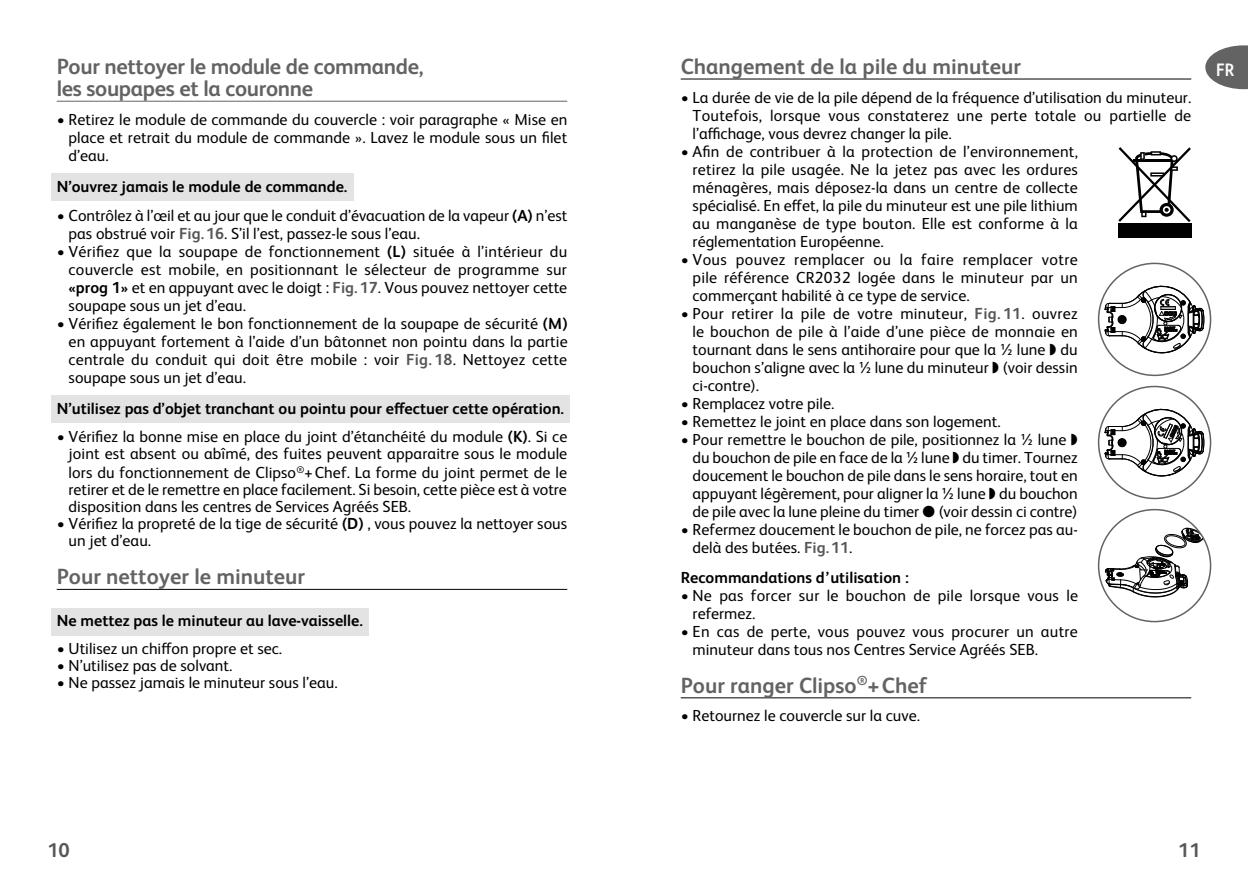
<style>
.page{position:relative;width:1248px;height:885px;background:#fff}
.page>*{position:absolute;margin:0;border:0;box-sizing:border-box;transform-origin:0 0}
.t1{font:700 22px/22px "FS Albert Pro";color:#646363}
.t2{font:700 20px "FS Albert";color:#575756}
.t3{font:700 18px "FS Albert";color:#fff;scale:.9 1}
.t4{font:16px/18px "FS Albert Pro";color:#000;text-align:justify}
.t5{font:700 16px "FS Albert Pro";color:#000}
.t6{font:700 16px "FS Albert";color:#000}
.s1{font-family:"FS Albert";font-weight:700}
.s2{font-family:"FS Albert";font-weight:700;color:#575756}
.s3{font-family:"FS Albert"}
</style>
<div class="page">
<hr style="left:680px;top:78px;width:511px;height:1px;background:#000">
<hr style="left:680px;top:697px;width:511px;height:1px;background:#000">
<svg style="left:1205px;top:45px;width:42px;height:44px"></svg>
<hr style="left:57px;top:101px;width:510px;height:1px;background:#646363">
<div style="left:51px;top:174px;width:302px;height:27px;background:#e3e3e3"></div>
<div style="left:51px;top:395px;width:518px;height:28px;background:#e3e3e3"></div>
<hr style="left:57px;top:589px;width:510px;height:1px;background:#000">
<div style="left:51px;top:608px;width:317px;height:27px;background:#e3e3e3"></div>
<svg style="left:1118px;top:147px;width:72px;height:75px"></svg>
<div style="left:1117px;top:224px;width:74px;height:14px;background:#000"></div>
<svg style="left:1104px;top:281px;width:99px;height:76px"></svg>
<div style="left:1097px;top:262px;width:114px;height:114px;border:2px solid #646363;border-radius:50%"></div>
<svg style="left:1104px;top:404px;width:99px;height:76px"></svg>
<div style="left:1097px;top:386px;width:114px;height:113px;border:2px solid #646363;border-radius:50%"></div>
<svg style="left:1104px;top:527px;width:99px;height:71px"></svg>
<div style="left:1097px;top:509px;width:114px;height:113px;border:2px solid #646363;border-radius:50%"></div>
<h1 class="t1" style="left:57px;top:54px;width:368px">Pour nettoyer le module de commande, les soupapes et la couronne</h1>
<p class="t4" style="left:69px;top:109px;width:500px;text-indent:-12px">• Retirez le module de commande du couvercle : voir paragraphe « Mise en place et retrait du module de commande ». Lavez le module sous un filet d’eau.</p>
<p class="t5" style="left:57px;top:175px;width:292px">N’ouvrez jamais le module de commande.</p>
<p class="t4" style="left:69px;top:205px;width:500px;text-indent:-12px">• Contrôlez à l’œil et au jour que le conduit d’évacuation de la vapeur <span class="s1">(A)</span> n’est pas obstrué voir <span class="s2">Fig.16</span>. S’il l’est, passez-le sous l’eau.</p>
<p class="t4" style="left:69px;top:241px;width:500px;text-indent:-12px">• Vérifiez que la soupape de fonctionnement <span class="s1">(L)</span> située à l’intérieur du couvercle est mobile, en positionnant le sélecteur de programme sur <span class="s1">«prog 1»</span> et en appuyant avec le doigt : <span class="s2">Fig.17</span>. Vous pouvez nettoyer cette soupape sous un jet d’eau.</p>
<p class="t4" style="left:69px;top:313px;width:500px;text-indent:-12px">• Vérifiez également le bon fonctionnement de la soupape de sécurité <span class="s1">(M) </span>en appuyant fortement à l’aide d’un bâtonnet non pointu dans la partie centrale du conduit qui doit être mobile : voir <span class="s2">Fig. 18</span>. Nettoyez cette soupape sous un jet d’eau.</p>
<p class="t5" style="left:57px;top:397px;width:509px">N’utilisez pas d’objet tranchant ou pointu pour effectuer cette opération.</p>
<p class="t4" style="left:57px;top:427px;width:512px;line-height:17px;text-align:right">• Vérifiez la bonne mise en place du joint d’étanchéité du module <span class="s1">(K)</span>. Si ce joint est absent ou abîmé, des fuites peuvent apparaitre sous le module</p>
<p class="t4" style="left:69px;top:463px;width:500px;line-height:17px">lors du fonctionnement de <span class="s3">Clipso</span><sup>®</sup><span class="s3">+Chef</span>. La forme du joint permet de le retirer et de le remettre en place facilement. Si besoin, cette pièce est à votre disposition dans les centres de Services Agréés SEB.</p>
<p class="t4" style="left:69px;top:514px;width:500px;line-height:17px;text-indent:-12px">• Vérifiez la propreté de la tige de sécurité <span class="s1">(D)</span> , vous pouvez la nettoyer sous un jet d’eau.</p>
<h1 class="t1" style="left:57px;top:564px;width:250px">Pour nettoyer le minuteur</h1>
<p class="t5" style="left:57px;top:609px;width:308px">Ne mettez pas le minuteur au lave-vaisselle.</p>
<p class="t4" style="left:57px;top:638px;width:227px">• Utilisez un chiffon propre et sec.</p>
<p class="t4" style="left:57px;top:655px;width:177px">• N’utilisez pas de solvant.</p>
<p class="t4" style="left:57px;top:672px;width:282px">• Ne passez jamais le minuteur sous l’eau.</p>
<p class="t2" style="left:47px;top:836px;width:24px">10</p>
<h1 class="t1" style="left:680px;top:54px;width:342px">Changement de la pile du minuteur</h1>
<p class="t4" style="left:692px;top:87px;width:500px;text-indent:-12px">• La durée de vie de la pile dépend de la fréquence d’utilisation du minuteur.<br>Toutefois, lorsque vous constaterez une perte totale ou partielle de l’affichage, vous devrez changer la pile.</p>
<p class="t4" style="left:692px;top:141px;width:387px;text-indent:-12px">• Afin de contribuer à la protection de l’environnement, retirez la pile usagée. Ne la jetez pas avec les ordures ménagères, mais déposez-la dans un centre de collecte spécialisé. En effet, la pile du minuteur est une pile lithium au manganèse de type bouton. Elle est conforme à la réglementation Européenne.</p>
<p class="t4" style="left:692px;top:249px;width:387px;text-indent:-12px">• Vous pouvez remplacer ou la faire remplacer votre pile référence CR2032 logée dans le minuteur par un commerçant habilité à ce type de service.</p>
<p class="t4" style="left:692px;top:303px;width:387px;text-indent:-12px">• Pour retirer la pile de votre minuteur, <span class="s2">Fig. 11</span>. ouvrez le bouchon de pile à l’aide d’une pièce de monnaie en tournant dans le sens antihoraire pour que la ½ lune ◗ du bouchon s’aligne avec la ½ lune du minuteur ◗ (voir dessin ci-contre).</p>
<p class="t4" style="left:680px;top:393px;width:155px">• Remplacez votre pile.</p>
<p class="t4" style="left:680px;top:411px;width:321px">• Remettez le joint en place dans son logement.</p>
<p class="t4" style="left:692px;top:429px;width:387px;text-indent:-12px">• Pour remettre le bouchon de pile, positionnez la ½ lune ◗ du bouchon de pile en face de la ½ lune ◗ du timer. Tournez doucement le bouchon de pile dans le sens horaire, tout en appuyant légèrement, pour aligner la ½ lune ◗ du bouchon de pile avec la lune pleine du timer ● (voir dessin ci contre)</p>
<p class="t4" style="left:692px;top:519px;width:386px;text-indent:-12px">• Refermez doucement le bouchon de pile, ne forcez pas au&shy;delà des butées. <span class="s2">Fig.11</span>.</p>
<p class="t6" style="left:680px;top:566px;width:229px">Recommandations d’utilisation :</p>
<p class="t4" style="left:692px;top:585px;width:387px;text-indent:-12px">• Ne pas forcer sur le bouchon de pile lorsque vous le refermez.</p>
<p class="t4" style="left:692px;top:621px;width:386px;text-indent:-12px">• En cas de perte, vous pouvez vous procurer un autre minuteur dans tous nos Centres Service Agréés SEB.</p>
<h1 class="t1" style="left:680px;top:672px;width:247px">Pour ranger Clipso<sup>®</sup>+Chef</h1>
<p class="t4" style="left:680px;top:705px;width:241px">• Retournez le couvercle sur la cuve.</p>
<p class="t3" style="left:1215px;top:58px;width:22px">FR</p>
<p class="t2" style="left:1177px;top:836px;width:24px">11</p>
</div>
